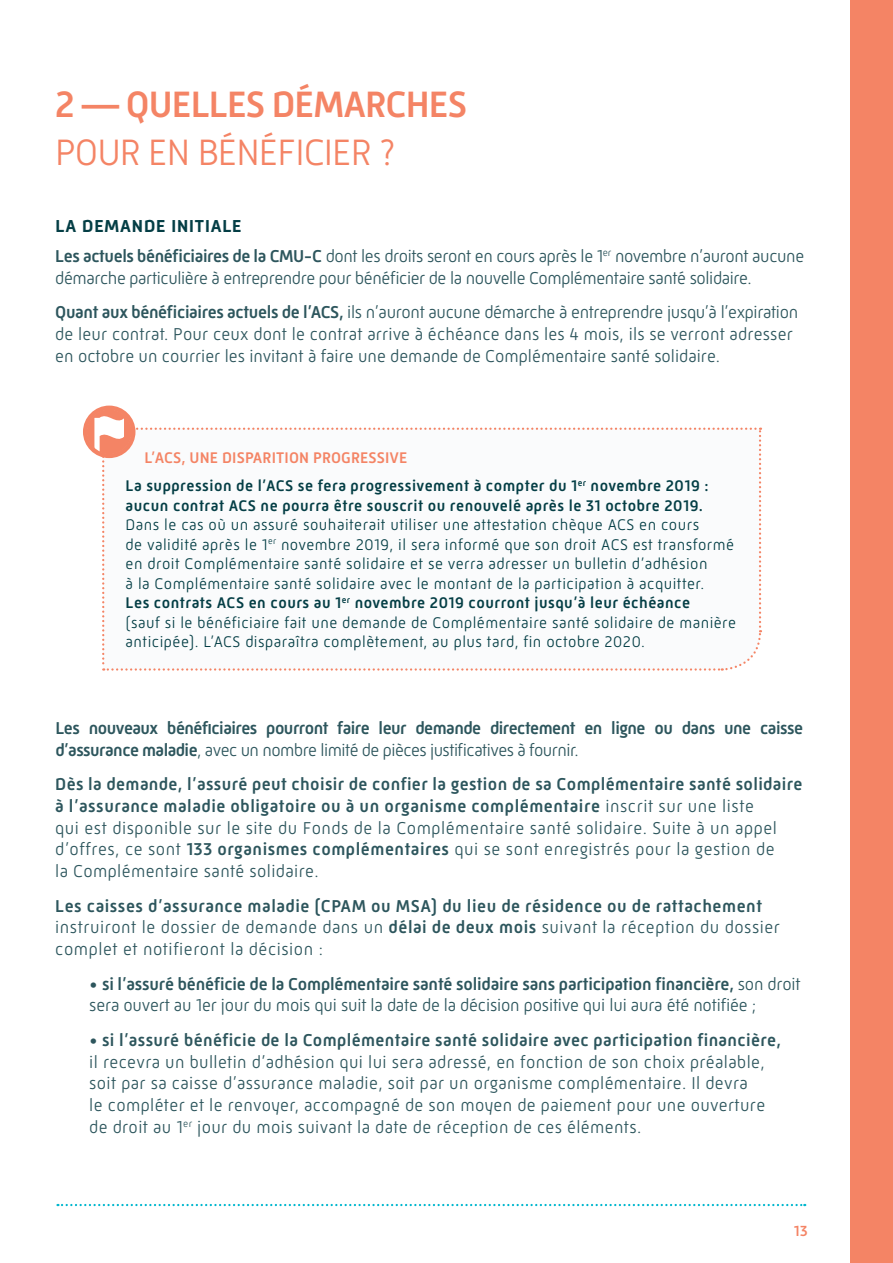
<style>
.page{position:relative;width:893px;height:1263px;background:#fff}
.page>*{position:absolute;margin:0;border:0;box-sizing:border-box;transform-origin:0 0}
.t1{font:500 37.5px "Mic 32 New";letter-spacing:-.025em;color:#f48465}
.t2{font:300 37.5px "Mic 32 New";letter-spacing:-.025em;color:#f48465}
.t3{font:500 21px "Mic 32 New";letter-spacing:.01em;color:#043e45}
.t4{font:300 17.55px/21.8px "Mic 32 New";letter-spacing:.02em;color:#2d565d}
.t5{font:300 17.55px/21.8px "Mic 32 New";color:#2d565d}
.t6{font:300 17.55px/21.8px "Mic 32 New";letter-spacing:-.025em;color:#2d565d}
.t7{font:300 17.55px/21.8px "Mic 32 New";letter-spacing:-.01em;color:#2d565d}
.t8{font:500 17.55px/21.8px "Mic 32 New";letter-spacing:-.03em;color:#2d565d}
.t9{font:300 15.75px/19.5px "Mic 32 New";letter-spacing:.03em;color:#043e45}
.t10{font:500 15.75px/28px "Mic 32 New";letter-spacing:.01em;color:#043e45}
.t11{font:500 15.75px "Mic 32 New";letter-spacing:.03em;color:#043e45}
.t12{font:500 15px "Mic 32 New";color:#f48465}
.s1{font-weight:500}
.s2{color:#f48465}
.s3{font-weight:300}
</style>
<div class="page">
<div style="left:850px;top:0;width:43px;height:1263px;background:#f48465"></div>
<svg style="left:57px;top:1204px;width:748px;height:2px"></svg>
<div style="left:83px;top:406px;width:52px;height:52px;border:4px solid #f48465;border-radius:50%"></div>
<svg style="left:87px;top:409px;width:675px;height:262px"></svg>
<h1 class="t1" style="left:55px;top:82px;width:413px">2 — QUELLES DÉMARCHES</h1>
<h1 class="t2" style="left:55px;top:131px;width:342px">POUR EN BÉNÉFICIER ?</h1>
<p class="t3" style="left:55px;top:212px;width:188px">la demande initiale</p>
<p class="t6" style="left:55px;top:245px;width:750px"><span class="s1">Les actuels bénéficiaires de la CMU-C</span> dont les droits seront en cours après le 1<sup>er</sup> novembre n’auront aucune démarche particulière à entreprendre pour bénéficier de la nouvelle Complémentaire santé solidaire.</p>
<p class="t5" style="left:55px;top:301px;width:744px"><span class="s1">Quant aux bénéficiaires actuels de l’ACS,</span> ils n’auront aucune démarche à entreprendre jusqu’à l’expiration de leur contrat. Pour ceux dont le contrat arrive à échéance dans les 4 mois, ils se verront adresser en octobre un courrier les invitant à faire une demande de Complémentaire santé solidaire.</p>
<p class="t10" style="left:126px;top:444px;width:584px;text-indent:19px"><span class="s2">L’ACS, UNE DISPARITION PROGRESSIVE<br></span>La suppression de l’ACS se fera progressivement à compter du 1<sup>er</sup> novembre 2019 :</p>
<p class="t11" style="left:126px;top:496px;width:579px">aucun contrat ACS ne pourra être souscrit ou renouvelé après le 31 octobre 2019.</p>
<p class="t9" style="left:126px;top:515px;width:612px">Dans le cas où un assuré souhaiterait utiliser une attestation chèque ACS en cours<br>de validité après le 1<sup>er</sup> novembre 2019, il sera informé que son droit ACS est transformé en droit Complémentaire santé solidaire et se verra adresser un bulletin d’adhésion<br>à la Complémentaire santé solidaire avec le montant de la participation à acquitter.<br><span class="s1">Les contrats ACS en cours au 1</span><sup>er</sup> <span class="s1">novembre 2019 courront jusqu’à leur échéance<br></span>(sauf si le bénéficiaire fait une demande de Complémentaire santé solidaire de manière anticipée). L’ACS disparaîtra complètement, au plus tard, fin octobre 2020.</p>
<p class="t8" style="left:55px;top:717px;width:749px">Les nouveaux bénéficiaires pourront faire leur demande directement en ligne ou dans une caisse d’assurance maladie<span class="s3">, avec un nombre limité de pièces justificatives à fournir.</span></p>
<p class="t4" style="left:55px;top:773px;width:749px"><span class="s1">Dès la demande, l’assuré peut choisir de confier la gestion de sa Complémentaire santé solidaire à l’assurance maladie obligatoire ou à un organisme complémentaire</span> inscrit sur une liste<br>qui est disponible sur le site du Fonds de la Complémentaire santé solidaire. Suite à un appel d’offres, ce sont <span class="s1">133 organismes complémentaires</span> qui se sont enregistrés pour la gestion de<br>la Complémentaire santé solidaire.</p>
<p class="t4" style="left:55px;top:895px;width:726px"><span class="s1">Les caisses d’assurance maladie (CPAM ou MSA) du lieu de résidence ou de rattachement </span>instruiront le dossier de demande dans un <span class="s1">délai de deux mois</span> suivant la réception du dossier complet et notifieront la décision :</p>
<p class="t7" style="left:89px;top:973px;width:713px">• <span class="s1">si l’assuré bénéficie de la Complémentaire santé solidaire sans participation financière,</span> son droit sera ouvert au 1er jour du mois qui suit la date de la décision positive qui lui aura été notifiée ;</p>
<p class="t4" style="left:89px;top:1029px;width:693px">• <span class="s1">si l’assuré bénéficie de la Complémentaire santé solidaire avec participation financière, </span>il recevra un bulletin d’adhésion qui lui sera adressé, en fonction de son choix préalable, soit par sa caisse d’assurance maladie, soit par un organisme complémentaire. Il devra<br>le compléter et le renvoyer, accompagné de son moyen de paiement pour une ouverture de droit au 1<sup>er</sup> jour du mois suivant la date de réception de ces éléments.</p>
<p class="t12" style="left:794px;top:1222px;width:16px">13</p>
</div>
